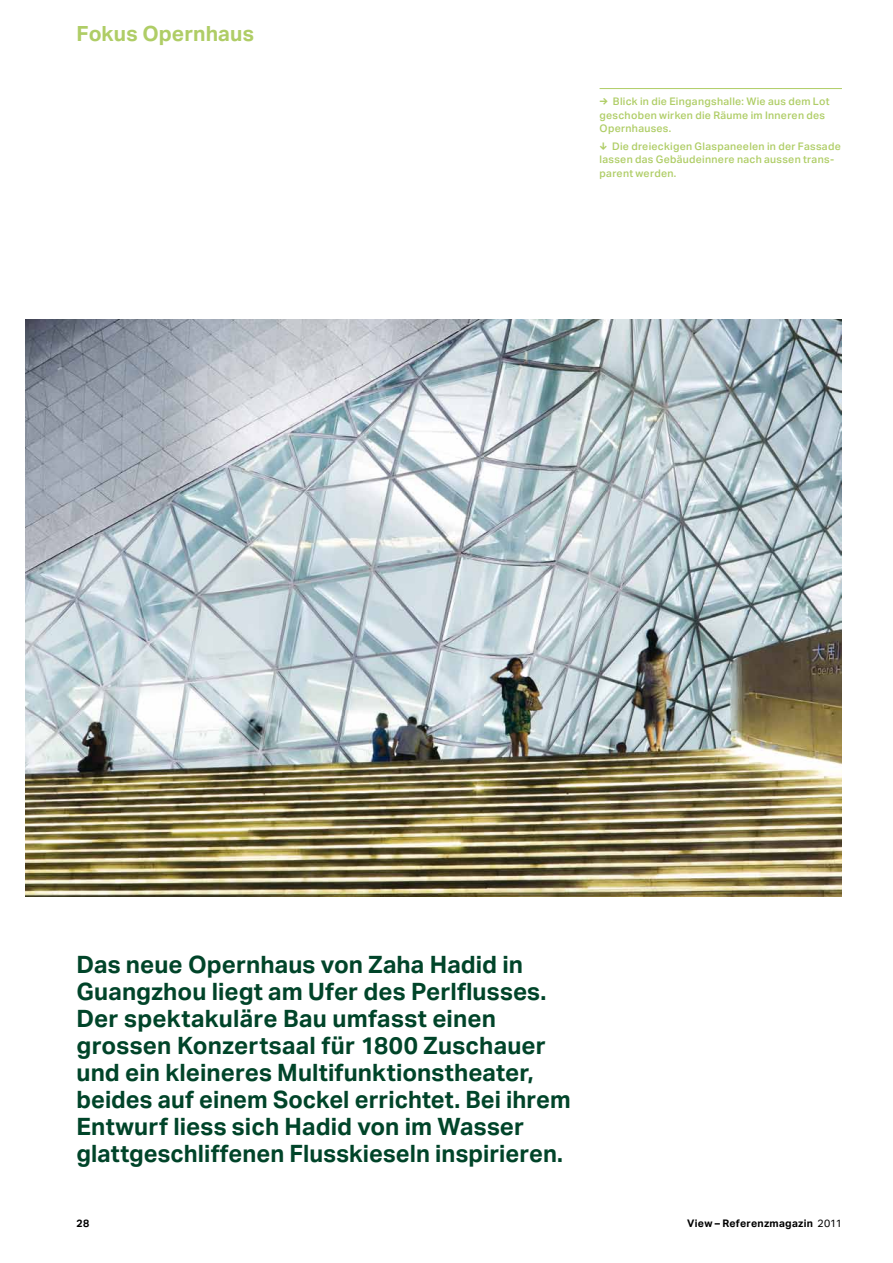
<style>
.page{position:relative;width:893px;height:1263px;background:#fff}
.page>*{position:absolute;margin:0;border:0;box-sizing:border-box;transform-origin:0 0}
.t1{font:700 24px/27px "Aktiv Grotesk Geberit";letter-spacing:.005em;color:#004429}
.t2{font:700 21px "Aktiv Grotesk Geberit";letter-spacing:.005em;color:#afcd66}
.t3{font:500 10.5px/13.5px "Aktiv Grotesk Geberit";letter-spacing:.03em;color:#afcd66}
.t4{font:700 10.5px "Aktiv Grotesk Geberit";letter-spacing:.025em;color:#000}
.s1{font-weight:700}
.s2{font-weight:400}
</style>
<div class="page">
<hr style="left:600px;top:88px;width:242px;height:1px;background:#afcd66">
<img style="left:26px;top:320px;width:816px;height:577px">
<p class="t2" style="left:77px;top:20px;width:179px">Fokus Opernhaus</p>
<p class="t3" style="left:600px;top:95px;width:231px"><span class="s1">→</span> Blick in die Eingangshalle: Wie aus dem Lot geschoben wirken die Räume im Inneren des<br>Opernhauses.</p>
<p class="t3" style="left:600px;top:139px;width:243px"><span class="s1">↓</span> Die dreieckigen Glaspaneelen in der Fassade lassen das Gebäudeinnere nach aussen trans&shy;parent werden.</p>
<p class="t1" style="left:77px;top:950px;width:496px">Das neue Opernhaus von Zaha Hadid in Guangzhou liegt am Ufer des Perlflusses.<br>Der spektakuläre Bau umfasst einen grossen Konzertsaal für 1800 Zuschauer und ein kleineres Multifunktionstheater, beides auf einem Sockel errichtet. Bei ihrem Entwurf liess sich Hadid von im Wasser glattgeschliffenen Flusskieseln inspirieren.</p>
<p class="t4" style="left:77px;top:1217px;width:14px">28</p>
<p class="t4" style="left:687px;top:1217px;width:156px">View – Referenzmagazin <span class="s2">2011</span></p>
</div>
